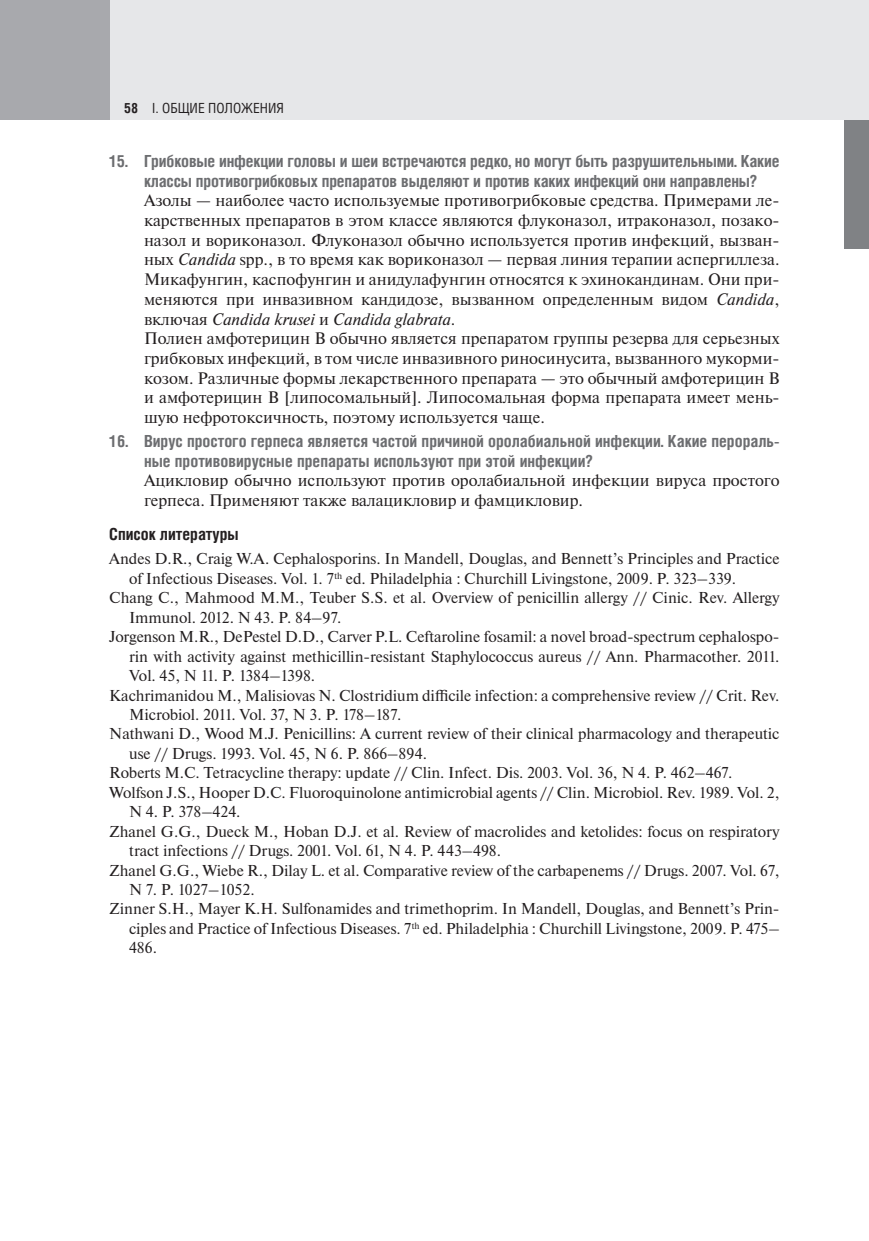
<style>
.page{position:relative;width:869px;height:1241px;background:#fff}
.page>*{position:absolute;margin:0;border:0;box-sizing:border-box;transform-origin:0 0}
.t1{font:16.62px/19.6px "Newton";color:#231f20}
.t2{font:700 16.62px/19.6px "Helios Cond";color:#6c6d70}
.t3{font:700 16.62px "Helios Cond";color:#231f20}
.t4{font:15.75px "Newton";color:#231f20}
.t5{font:14px "Helios Cond";color:#231f20}
.s1{font-weight:700}
.s2{font-family:"Helios Cond";font-weight:700;color:#6c6d70}
.s3{font-style:italic}
.s4{font-family:"Newton";font-weight:400;color:#231f20}
</style>
<div class="page">
<div style="left:843px;top:119px;width:25px;height:130px;background:#808285"></div>
<div style="left:0;top:0;width:868px;height:119px;background:#e6e7e9"></div>
<div style="left:0;top:0;width:109px;height:119px;background:#a8a9ad"></div>
<p class="t5" style="left:124px;top:103px;width:161px"><span class="s1">58</span> I. ОБЩИЕ ПОЛОЖЕНИЯ</p>
<p class="t1" style="left:144px;top:153px;width:637px;text-indent:-35px"><span class="s2">15. Грибковые инфекции головы и шеи встречаются редко, но могут быть разрушительными. Какие классы противогрибковых препаратов выделяют и против каких инфекций они направлены?<br></span>Азолы — наиболее часто используемые противогрибковые средства. Примерами ле&shy;карственных препаратов в этом классе являются флуконазол, итраконазол, позако&shy;назол и вориконазол. Флуконазол обычно используется против инфекций, вызван&shy;ных <span class="s3">Candida</span> sрp., в то время как вориконазол — первая линия терапии аспергиллеза.<br>Микафунгин, каспофунгин и анидулафунгин относятся к эхинокандинам. Они при&shy;меняются при инвазивном кандидозе, вызванном определенным видом <span class="s3">Candida</span>, включая <span class="s3">Candida krusei</span> и <span class="s3">Candida glabrata</span>.<br>Полиен амфотерицин B обычно является препаратом группы резерва для серьезных грибковых инфекций, в том числе инвазивного риносинусита, вызванного мукорми&shy;козом. Различные формы лекарственного препарата — это обычный амфотерицин В и амфотерицин B [липосомальный]. Липосомальная форма препарата имеет мень&shy;шую нефротоксичность, поэтому используется чаще.</p>
<p class="t2" style="left:144px;top:433px;width:636px;text-indent:-35px">16. Вирус простого герпеса является частой причиной оролабиальной инфекции. Какие перораль&shy;ные противовирусные препараты используют при этой инфекции?<br><span class="s4">Ацикловир обычно используют против оролабиальной инфекции вируса простого герпеса. Применяют также валацикловир и фамцикловир.</span></p>
<p class="t3" style="left:109px;top:528px;width:131px">Список литературы</p>
<p class="t4" style="left:109px;top:553px;width:671px">Andes D.R., Craig W.A. Cephalosporins. In Mandell, Douglas, and Bennett’s Principles and Practice</p>
<p class="t4" style="left:129px;top:572px;width:608px">of Infectious Diseases. Vol. 1. 7<sup>th</sup> ed. Philadelphia : Churchill Livingstone, 2009. P. 323–339.</p>
<p class="t4" style="left:109px;top:592px;width:671px">Chang C., Mahmood M.M., Teuber S.S. et al. Overview of penicillin allergy // Cinic. Rev. Allergy</p>
<p class="t4" style="left:129px;top:611px;width:214px">Immunol. 2012. N 43. P. 84–97.</p>
<p class="t4" style="left:109px;top:631px;width:671px">Jorgenson M.R., DePestel D.D., Carver P.L. Ceftaroline fosamil: a novel broad-spectrum cephalospo-</p>
<p class="t4" style="left:129px;top:650px;width:651px">rin with activity against methicillin-resistant Staphylococcus aureus // Ann. Pharmacother. 2011.</p>
<p class="t4" style="left:129px;top:669px;width:187px">Vol. 45, N 11. P. 1384–1398.</p>
<p class="t4" style="left:109px;top:689px;width:671px">Kachrimanidou M., Malisiovas N. Clostridium difficile infection: a comprehensive review // Crit. Rev.</p>
<p class="t4" style="left:129px;top:708px;width:274px">Microbiol. 2011. Vol. 37, N 3. P. 178–187.</p>
<p class="t4" style="left:109px;top:728px;width:671px">Nathwani D., Wood M.J. Penicillins: A current review of their clinical pharmacology and therapeutic</p>
<p class="t4" style="left:129px;top:747px;width:299px">use // Drugs. 1993. Vol. 45, N 6. P. 866–894.</p>
<p class="t4" style="left:109px;top:766px;width:624px">Roberts M.C. Tetracycline therapy: update // Clin. Infect. Dis. 2003. Vol. 36, N 4. P. 462–467.</p>
<p class="t4" style="left:109px;top:786px;width:671px">Wolfson J.S., Hooper D.C. Fluoroquinolone antimicrobial agents // Clin. Microbiol. Rev. 1989. Vol. 2,</p>
<p class="t4" style="left:129px;top:805px;width:113px">N 4. P. 378–424.</p>
<p class="t4" style="left:109px;top:825px;width:671px">Zhanel G.G., Dueck M., Hoban D.J. et al. Review of macrolides and ketolides: focus on respiratory</p>
<p class="t4" style="left:129px;top:844px;width:373px">tract infections // Drugs. 2001. Vol. 61, N 4. P. 443–498.</p>
<p class="t4" style="left:109px;top:864px;width:671px">Zhanel G.G., Wiebe R., Dilay L. et al. Comparative review of the carbapenems // Drugs. 2007. Vol. 67,</p>
<p class="t4" style="left:129px;top:883px;width:127px">N 7. P. 1027–1052.</p>
<p class="t4" style="left:109px;top:902px;width:671px">Zinner S.H., Mayer K.H. Sulfonamides and trimethoprim. In Mandell, Douglas, and Bennett’s Prin-</p>
<p class="t4" style="left:129px;top:922px;width:651px">ciples and Practice of Infectious Diseases. 7<sup>th</sup> ed. Philadelphia : Churchill Livingstone, 2009. P. 475–</p>
<p class="t4" style="left:129px;top:941px;width:29px">486.</p>
</div>
